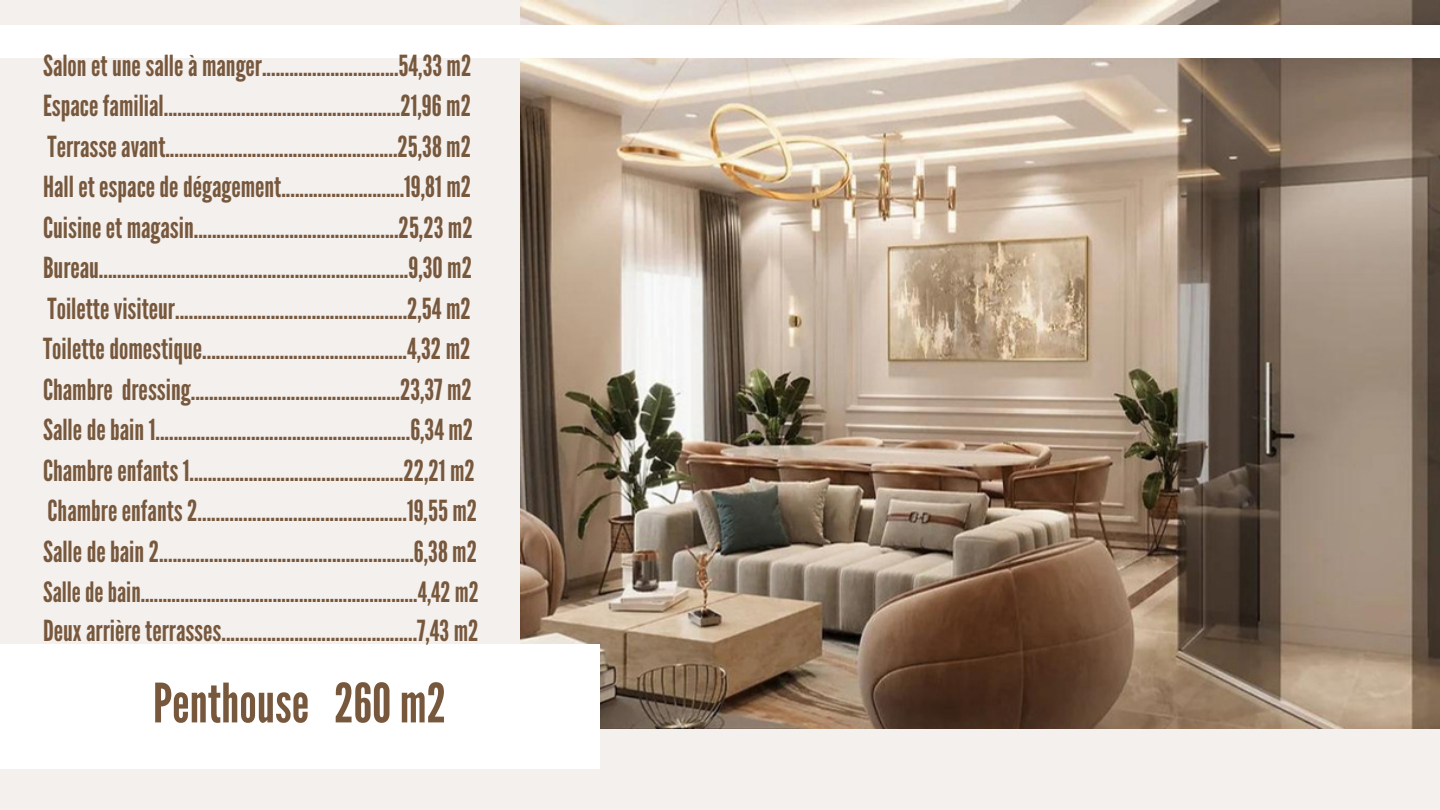
<style>
.page{position:relative;width:1440px;height:810px;background:#f4f0ed}
.page>*{position:absolute;margin:0;border:0;box-sizing:border-box;transform-origin:0 0}
.t1{font:54.2px "League Gothic";color:#77583d}
.t2{font:29px "League Gothic";color:#77583d}
.t3{font:28px "League Gothic";color:#77583d}
</style>
<div class="page">
<img style="left:520px;top:0;width:920px;height:729px">
<div style="left:0;top:644px;width:599px;height:125px;background:#fff"></div>
<div style="left:0;top:25px;width:1440px;height:33px;background:#fff"></div>
<p class="t2" style="left:43px;top:49px;width:430px">Salonetunesalleà manger..............................54,33 m2</p>
<p class="t2" style="left:43px;top:89px;width:430px">Espacefamilial....................................................21,96 m2</p>
<p class="t2" style="left:48px;top:130px;width:425px">Terrasseavant...................................................25,38 m2</p>
<p class="t2" style="left:43px;top:170px;width:430px">Halletespacededégagement...........................19,81 m2</p>
<p class="t2" style="left:43px;top:211px;width:431px">Cuisineet magasin.............................................25,23 m2</p>
<p class="t2" style="left:43px;top:251px;width:430px">Bureau....................................................................9,30 m2</p>
<p class="t2" style="left:48px;top:292px;width:425px">Toilettevisiteur...................................................2,54 m2</p>
<p class="t2" style="left:43px;top:332px;width:429px">Toilettedomestique.............................................4,32 m2</p>
<p class="t2" style="left:43px;top:373px;width:430px">Chambre dressing..............................................23,37 m2</p>
<p class="t2" style="left:43px;top:413px;width:432px">Salledebain1........................................................6,34 m2</p>
<p class="t2" style="left:43px;top:454px;width:433px">Chambreenfants1...............................................22,21 m2</p>
<p class="t2" style="left:48px;top:494px;width:431px">Chambreenfants2..............................................19,55 m2</p>
<p class="t2" style="left:43px;top:535px;width:436px">Salledebain2........................................................6,38 m2</p>
<p class="t3" style="left:43px;top:575px;width:437px">Salledebain...............................................................4,42 m2</p>
<p class="t2" style="left:43px;top:614px;width:437px">Deuxarrièreterrasses...........................................7,43 m2</p>
<p class="t1" style="left:153px;top:672px;width:295px">Penthouse 260 m2</p>
</div>
